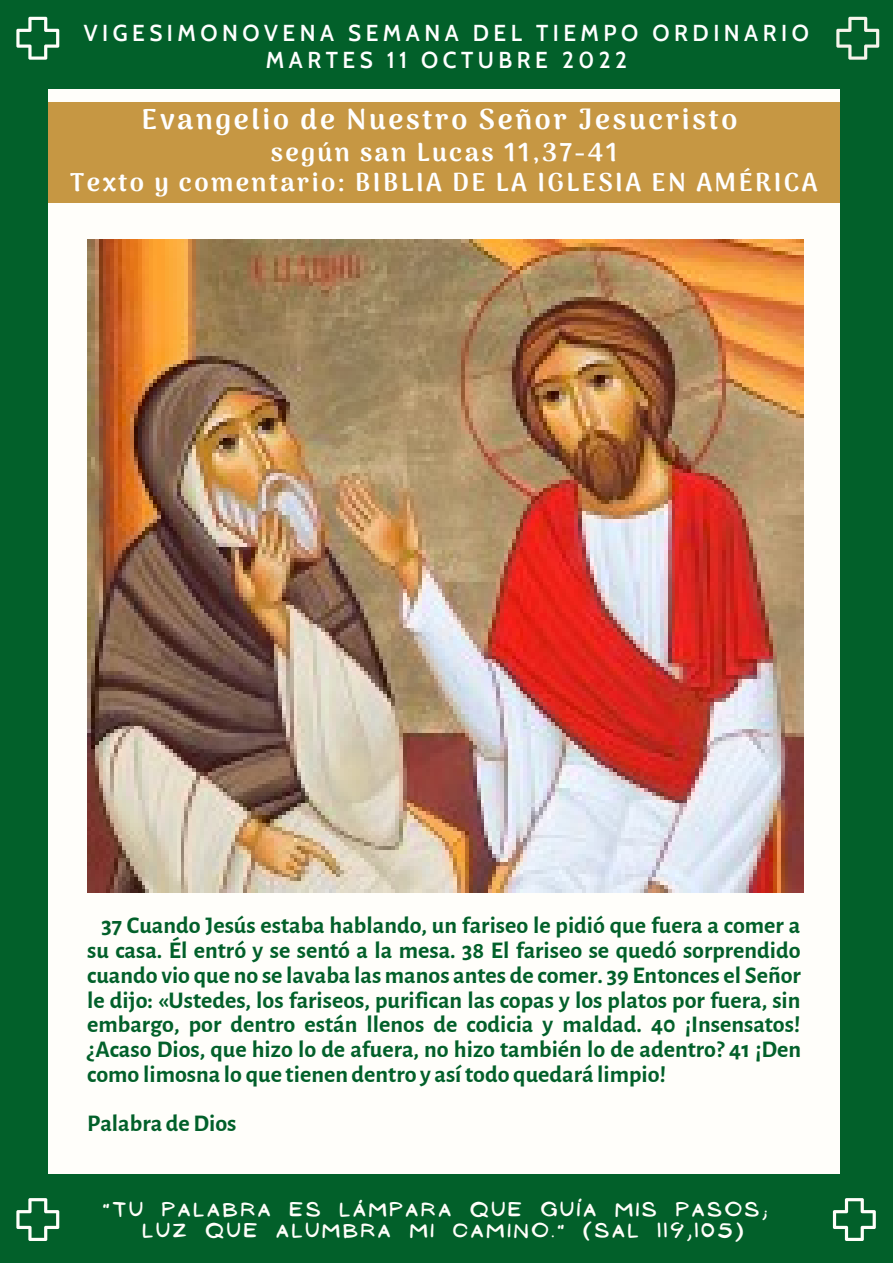
<style>
.page{position:relative;width:893px;height:1264px;background:#fff}
.page>*{position:absolute;margin:0;border:0;box-sizing:border-box;transform-origin:0 0}
.t1{font:900 28.5px "Arima Madurai";letter-spacing:.095em;color:#fff}
.t2{font:900 25.5px/29.2px "Arima Madurai";letter-spacing:.095em;color:#fff;text-align:center}
.t3{font:700 24px/24.8px "Alegreya Sans";color:#02602a;text-align:justify}
.t4{font:600 22.5px/27px "Cabin";letter-spacing:.2em;color:#fff;text-align:center}
.t5{font:17.85px/21.3px "NF Ananias Bold";letter-spacing:.2em;color:#fffefa}
</style>
<div class="page">
<div style="left:0;top:0;width:892px;height:1262px;background:#02602a"></div>
<div style="left:48px;top:89px;width:792px;height:1084px;background:#fffefa"></div>
<div style="left:48px;top:102px;width:792px;height:100px;background:#c69743"></div>
<svg style="left:16px;top:17px;width:43px;height:43px"></svg>
<svg style="left:832px;top:1198px;width:43px;height:42px"></svg>
<svg style="left:16px;top:1198px;width:43px;height:42px"></svg>
<svg style="left:836px;top:17px;width:43px;height:43px"></svg>
<img style="left:87px;top:239px;width:716px;height:653px">
<p class="t4" style="left:84px;top:20px;width:726px">VIGESIMONOVENA SEMANA DEL TIEMPO ORDINARIO<br>MARTES 11 OCTUBRE 2022</p>
<p class="t1" style="left:142px;top:102px;width:597px">Evangelio de Nuestro Señor Jesucristo</p>
<p class="t2" style="left:70px;top:138px;width:749px">según san Lucas 11,37-41<br>Texto y comentario: BIBLIA DE LA IGLESIA EN AMÉRICA</p>
<p class="t3" style="left:87px;top:913px;width:715px;text-indent:14px">37 Cuando Jesús estaba hablando, un fariseo le pidió que fuera a comer a su casa. Él entró y se sentó a la mesa. 38 El fariseo se quedó sorprendido cuando vio que no se lavaba las manos antes de comer. 39 Entonces el Señor le dijo: «Ustedes, los fariseos, purifican las copas y los platos por fuera, sin embargo, por dentro están llenos de codicia y maldad. 40 ¡Insensatos! ¿Acaso Dios, que hizo lo de afuera, no hizo también lo de adentro? 41 ¡Den como limosna lo que tienen dentro y asítodo quedará limpio!</p>
<p class="t3" style="left:87px;top:1111px;width:151px">Palabra deDios</p>
<p class="t5" style="left:143px;top:1198px;width:625px;text-indent:-40px">"TU PALABRA ES LÁMPARA QUE GUÍA MIS PASOS;<br>LUZ QUE ALUMBRA MI CAMINO." (SAL 119,105)</p>
</div>
